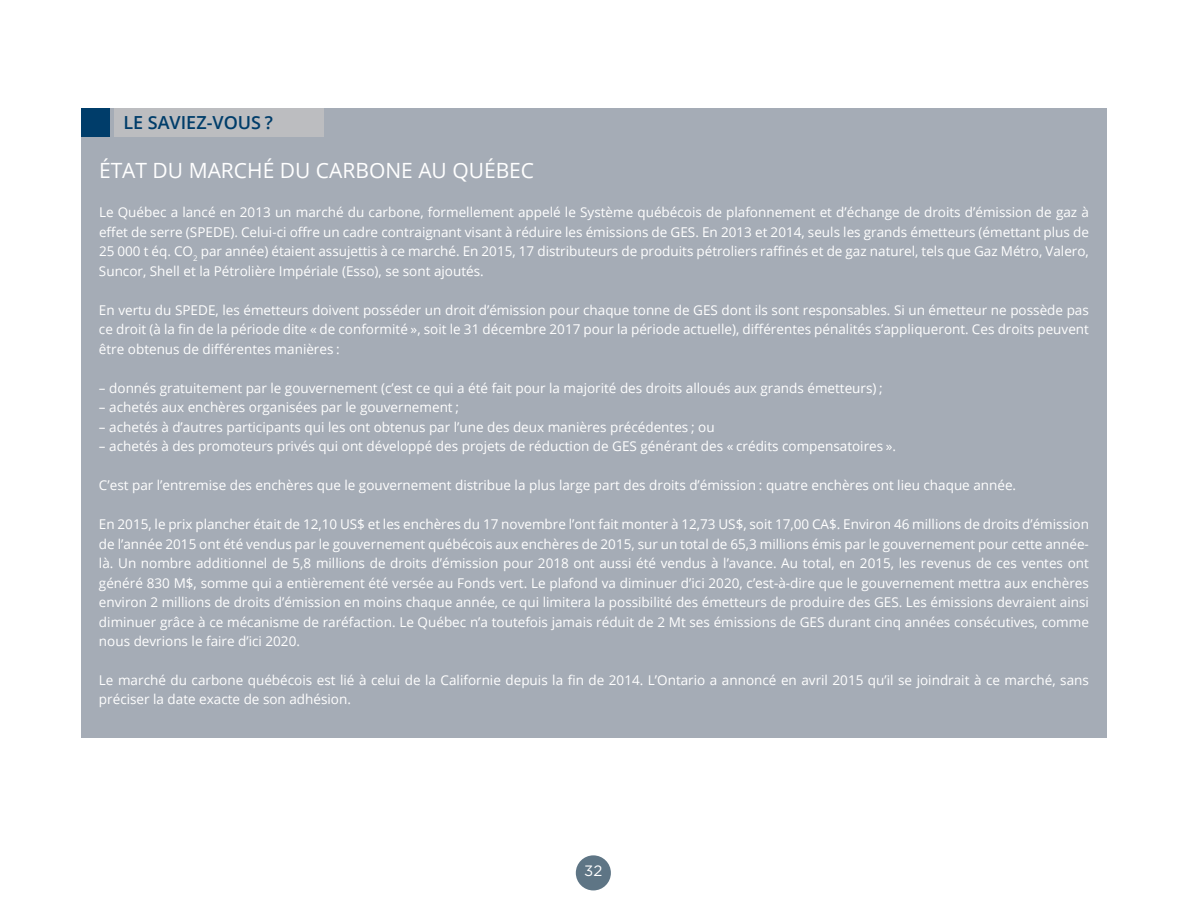
<style>
.page{position:relative;width:1188px;height:918px;background:#fff}
.page>*{position:absolute;margin:0;border:0;box-sizing:border-box;transform-origin:0 0}
.titre_encadrés{font:21px "Open Sans";color:#fff}
.t1{font:600 18px "Open Sans";color:#003d6a}
.t2{font:15px "Gotham";color:#fff}
.t3{font:13.5px/19.5px "Open Sans";color:#fff;text-align:justify}
</style>
<div class="page">
<div style="left:576px;top:855px;width:35px;height:35px;background:#5e7585;border-radius:50%"></div>
<div style="left:81px;top:108px;width:1026px;height:630px;background:#a5acb6"></div>
<div style="left:81px;top:108px;width:28px;height:29px;background:#003d6a"></div>
<div style="left:114px;top:108px;width:209px;height:29px;background:#bcbdc0"></div>
<p class="t1" style="left:123px;top:110px;width:151px">LE SAVIEZ-VOUS ?</p>
<p class="titre_encadrés" style="left:99px;top:156px;width:437px">ÉTAT DU MARCHÉ DU CARBONE AU QUÉBEC</p>
<p class="t3" style="left:99px;top:202px;width:992px">Le Québec a lancé en 2013 un marché du carbone, formellement appelé le Système québécois de plafonnement et d’échange de droits d’émission de gaz à effet de serre (SPEDE). Celui-ci offre un cadre contraignant visant à réduire les émissions de GES. En 2013 et 2014, seuls les grands émetteurs (émettant plus de 25 000 t éq. CO<sub>2</sub> par année) étaient assujettis à ce marché. En 2015, 17 distributeurs de produits pétroliers raffinés et de gaz naturel, tels que Gaz Métro, Valero, Suncor, Shell et la Pétrolière Impériale (Esso), se sont ajoutés.</p>
<p class="t3" style="left:99px;top:300px;width:991px">En vertu du SPEDE, les émetteurs doivent posséder un droit d’émission pour chaque tonne de GES dont ils sont responsables. Si un émetteur ne possède pas ce droit (à la fin de la période dite « de conformité », soit le 31 décembre 2017 pour la période actuelle), différentes pénalités s’appliqueront. Ces droits peuvent être obtenus de différentes manières :</p>
<p class="t3" style="left:99px;top:378px;width:785px">– donnés gratuitement par le gouvernement (c’est ce qui a été fait pour la majorité des droits alloués aux grands émetteurs) ;</p>
<p class="t3" style="left:99px;top:397px;width:362px">– achetés aux enchères organisées par le gouvernement ;</p>
<p class="t3" style="left:99px;top:417px;width:617px">– achetés à d’autres participants qui les ont obtenus par l’une des deux manières précédentes ; ou</p>
<p class="t3" style="left:99px;top:436px;width:799px">– achetés à des promoteurs privés qui ont développé des projets de réduction de GES générant des « crédits compensatoires ».</p>
<p class="t3" style="left:99px;top:475px;width:919px">C’est par l’entremise des enchères que le gouvernement distribue la plus large part des droits d’émission : quatre enchères ont lieu chaque année.</p>
<p class="t3" style="left:99px;top:514px;width:992px">En 2015, le prix plancher était de 12,10 US$ et les enchères du 17 novembre l’ont fait monter à 12,73 US$, soit 17,00 CA$. Environ 46 millions de droits d’émission de l’année 2015 ont été vendus par le gouvernement québécois aux enchères de 2015, sur un total de 65,3 millions émis par le gouvernement pour cette année&shy;là. Un nombre additionnel de 5,8 millions de droits d’émission pour 2018 ont aussi été vendus à l’avance. Au total, en 2015, les revenus de ces ventes ont généré 830 M$, somme qui a entièrement été versée au Fonds vert. Le plafond va diminuer d’ici 2020, c’est-à-dire que le gouvernement mettra aux enchères environ 2 millions de droits d’émission en moins chaque année, ce qui limitera la possibilité des émetteurs de produire des GES. Les émissions devraient ainsi diminuer grâce à ce mécanisme de raréfaction. Le Québec n’a toutefois jamais réduit de 2 Mt ses émissions de GES durant cinq années consécutives, comme nous devrions le faire d’ici 2020.</p>
<p class="t3" style="left:99px;top:670px;width:991px">Le marché du carbone québécois est lié à celui de la Californie depuis la fin de 2014. L’Ontario a annoncé en avril 2015 qu’il se joindrait à ce marché, sans préciser la date exacte de son adhésion.</p>
<p class="t2" style="left:584px;top:863px;width:20px">32</p>
</div>
